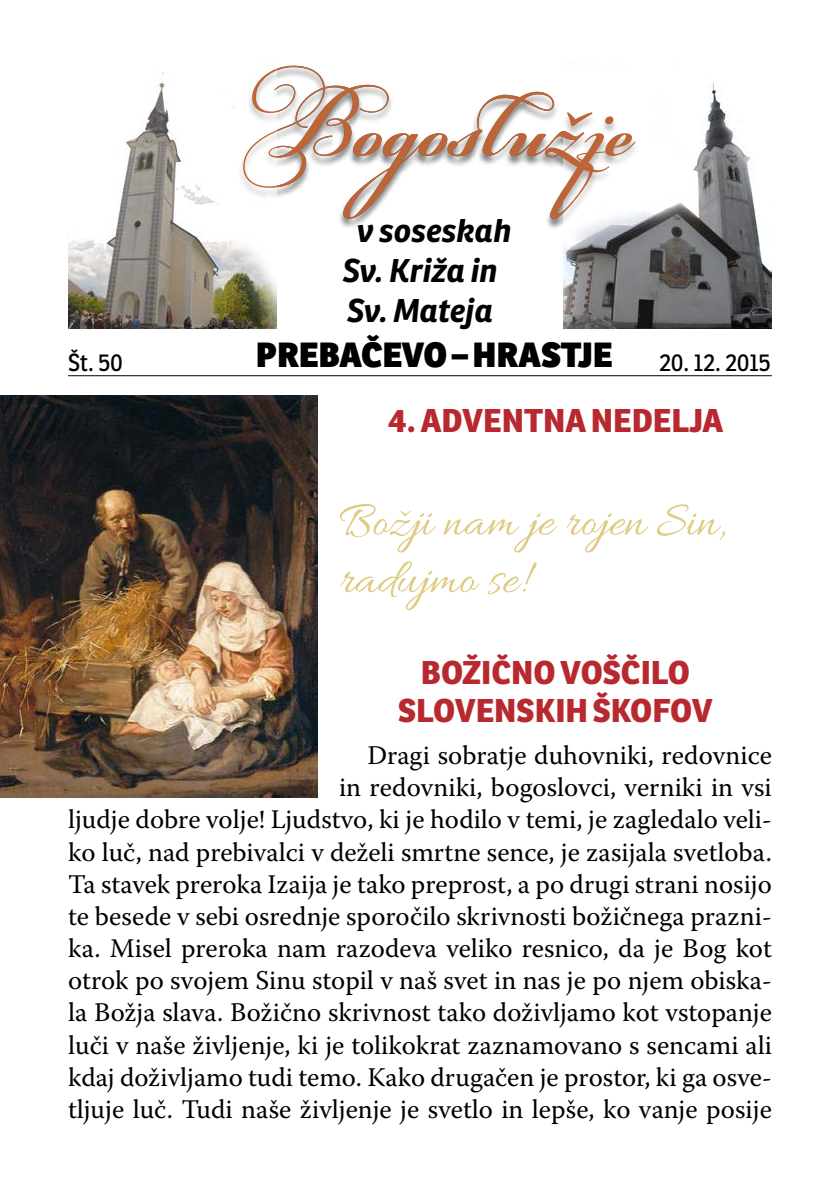
<style>
.page{position:relative;width:840px;height:1191px;background:#fff}
.page>*{position:absolute;margin:0;border:0;box-sizing:border-box;transform-origin:0 0}
._3_Besedilo{font:700 108px "PF Champion Script Pro";color:#be6537}
.t1{font:50px/57.6px "Allura";color:#dfcb83}
._3_Besedilo-2{font:800 34px "Ronnia";color:#000}
._2_Naslov{font:800 32px/38.4px "Ronnia";color:#b8292f;text-align:center}
._3_Besedilo-3{font:italic 700 32px/40px "Ronnia";color:#000;text-align:center}
._3_Besedilo-4{font:26.8px/32.2px "Warnock Pro";color:#000;text-align:right}
._1_DATUM_glava{font:24px "Ronnia";color:#000;scale:.94 1}
</style>
<div class="page">
<img style="left:563px;top:83px;width:208px;height:246px">
<img style="left:68px;top:72px;width:208px;height:257px">
<hr style="left:68px;top:375px;width:703px;height:1px;background:#000">
<img style="left:0;top:395px;width:317px;height:402px">
<div style="left:238px;top:66px;width:402px;height:164px;background:#000;opacity:.3"></div>
<p class="_1_DATUM_glava" style="left:68px;top:347px;width:59px">Št. 50</p>
<p class="_3_Besedilo" style="left:240px;top:55px;width:389px">Bogoslužje</p>
<p class="_3_Besedilo-3" style="left:342px;top:210px;width:170px">v soseskah<br>Sv. Križa in<br>Sv. Mateja</p>
<p class="_3_Besedilo-2" style="left:256px;top:332px;width:358px">PREBAČEVO – HRASTJE</p>
<p class="_1_DATUM_glava" style="left:659px;top:347px;width:120px">20. 12. 2015</p>
<p class="_2_Naslov" style="left:387px;top:401px;width:337px">4. ADVENTNA NEDELJA</p>
<p class="t1" style="left:339px;top:496px;width:389px">Božji nam je rojen Sin, radujmo se!</p>
<p class="_2_Naslov" style="left:398px;top:652px;width:316px">BOŽIČNO VOŠČILO<br>SLOVENSKIH ŠKOFOV</p>
<p class="_3_Besedilo-4" style="left:68px;top:738px;width:705px">Dragi sobratje duhovniki, redovnice<br>in redovniki, bogoslovci, verniki in vsi<br>ljudje dobre volje! Ljudstvo, ki je hodilo v temi, je zagledalo veli&shy;ko luč, nad prebivalci v deželi smrtne sence, je zasijala svetloba.<br>Ta stavek preroka Izaija je tako preprost, a po drugi strani nosijo te besede v sebi osrednje sporočilo skrivnosti božičnega prazni&shy;ka. Misel preroka nam razodeva veliko resnico, da je Bog kot otrok po svojem Sinu stopil v naš svet in nas je po njem obiska&shy;la Božja slava. Božično skrivnost tako doživljamo kot vstopanje luči v naše življenje, ki je tolikokrat zaznamovano s sencami ali kdaj doživljamo tudi temo. Kako drugačen je prostor, ki ga osve&shy;tljuje luč. Tudi naše življenje je svetlo in lepše, ko vanje posije</p>
</div>
